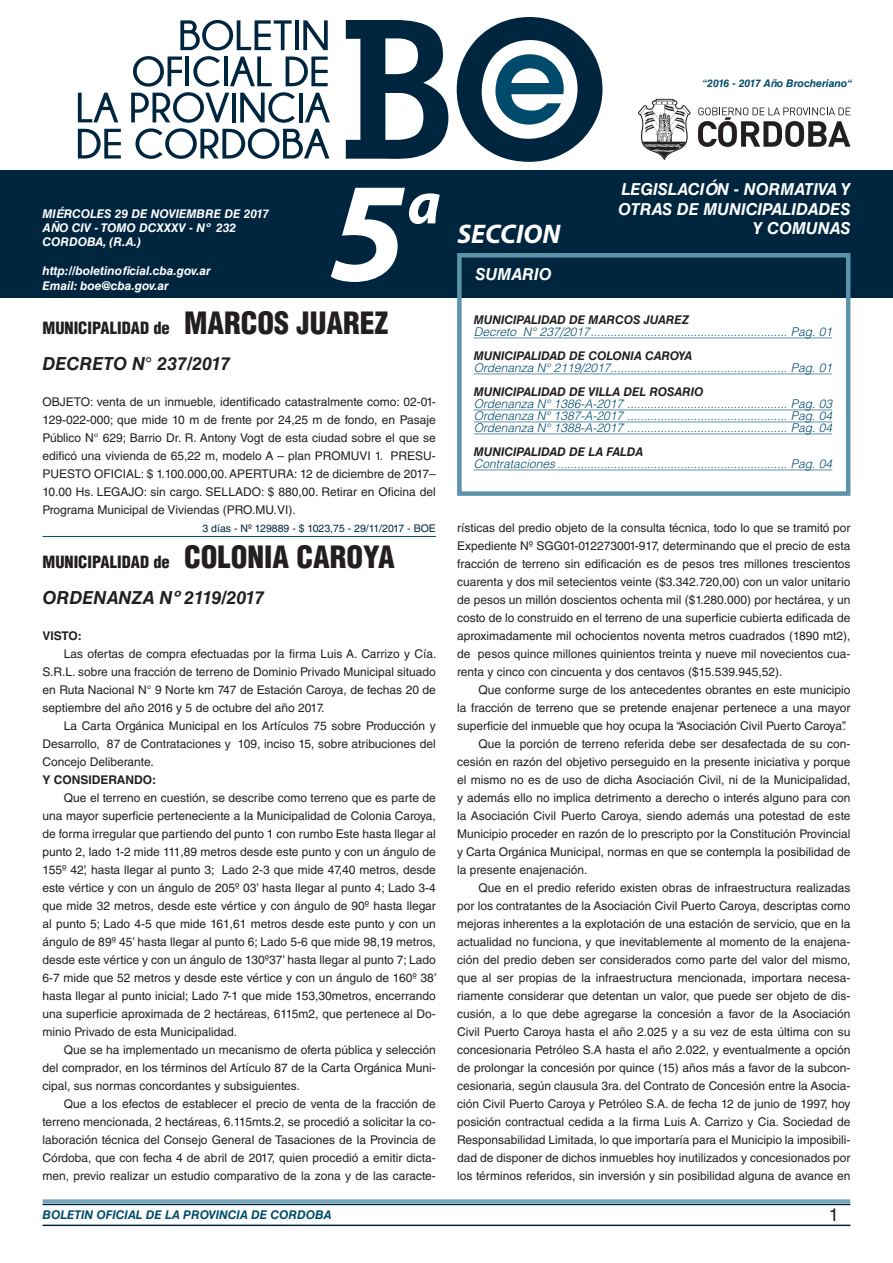
<style>
.page{position:relative;width:893px;height:1263px;background:#fff}
.page>*{position:absolute;margin:0;border:0;box-sizing:border-box;transform-origin:0 0}
.t1{font:italic 700 142.5px "Myriad Pro";color:#fff}
.t2{font:italic 700 60px "Myriad Pro";color:#fff}
.t3{font:italic 700 27px "Myriad Pro";color:#fff}
.DOC__N{font:italic 700 18px "Helvetica LT Std";color:#231f20}
.t4{font:18px "Helvetica LT Std";color:#231f20}
.t5{font:italic 700 16.5px/19.8px "Helvetica LT Std";color:#fff;text-align:right}
.TEXTO_BASE{font:900 condensed 16.5px "Helvetica LT Std";color:#231f20}
.TEXTO_BASE-2{font:12px/18px "Helvetica LT Std";color:#231f20;text-align:justify}
.TITULO_bold{font:italic 300 12px "Helvetica LT Std";color:#004b6c}
.t6{font:italic 700 12px/14.4px "Helvetica LT Std";color:#fff}
.TITULO_bold-2{font:italic 700 12px "Helvetica LT Std";color:#231f20}
.t7{font:italic 700 12px "Helvetica LT Std";color:#004b6c}
.TEXTO_BASE-3{font:700 12px "Helvetica LT Std";color:#231f20}
.FECHA_DE_PUBLICACIÓN{font:10.5px "Helvetica LT Std";color:#00263f}
.t8{font:italic 700 10.5px "Helvetica LT Std";color:#004b6c}
.s1{font-size:30px}
</style>
<div class="page">
<div style="left:0;top:170px;width:893px;height:128px;background:#00263f"></div>
<svg style="left:638px;top:99px;width:53px;height:61px"></svg>
<svg style="left:698px;top:107px;width:152px;height:40px"></svg>
<svg style="left:346px;top:20px;width:102px;height:139px"></svg>
<svg style="left:457px;top:17px;width:145px;height:145px"></svg>
<svg style="left:180px;top:20px;width:112px;height:30px"></svg>
<hr style="left:295px;top:20px;width:4px;height:30px;background:#00263f">
<svg style="left:303px;top:20px;width:25px;height:30px"></svg>
<svg style="left:78px;top:93px;width:40px;height:29px"></svg>
<svg style="left:78px;top:129px;width:43px;height:30px"></svg>
<svg style="left:131px;top:56px;width:199px;height:103px"></svg>
<hr style="left:43px;top:1224px;width:807px;height:2px;background:#00263f">
<div style="left:42px;top:1198px;width:809px;height:8px;background:#fff;opacity:.75"></div>
<div style="left:457px;top:253px;width:393px;height:243px;border:4px solid #5c93aa"></div>
<hr style="left:474px;top:338px;width:358px;height:1px;background:#5c93aa">
<hr style="left:474px;top:374px;width:358px;height:1px;background:#5c93aa">
<hr style="left:474px;top:410px;width:358px;height:1px;background:#5c93aa">
<hr style="left:474px;top:422px;width:358px;height:1px;background:#5c93aa">
<hr style="left:474px;top:434px;width:358px;height:1px;background:#5c93aa">
<hr style="left:474px;top:470px;width:358px;height:1px;background:#5c93aa">
<hr style="left:43px;top:536px;width:393px;height:1px;background:#004b6c">
<p class="t8" style="left:703px;top:77px;width:151px">“2016 - 2017 Año Brocheriano“</p>
<p class="t6" style="left:43px;top:206px;width:228px">MIÉRCOLES 29 DE NOVIEMBRE DE 2017<br>AÑO CIV - TOMO DCXXXV - Nº 232<br>CORDOBA, (R.A.)</p>
<p class="t6" style="left:43px;top:264px;width:170px">http://boletinoficial.cba.gov.ar<br>Email: boe@cba.gov.ar</p>
<p class="t1" style="left:329px;top:140px;width:79px">5</p>
<p class="t2" style="left:407px;top:164px;width:35px">a</p>
<p class="TEXTO_BASE" style="left:43px;top:317px;width:347px">MUNICIPALIDAD de <span class="s1">MARCOS JUAREZ</span></p>
<p class="DOC__N" style="left:43px;top:352px;width:189px">DECRETO N° 237/2017</p>
<p class="TEXTO_BASE-2" style="left:43px;top:393px;width:395px">OBJETO: venta de un inmueble, identificado catastralmente como: 02-01- 129-022-000; que mide 10 m de frente por 24,25 m de fondo, en Pasaje Público N° 629; Barrio Dr. R. Antony Vogt de esta ciudad sobre el que se edificó una vivienda de 65,22 m, modelo A – plan PROMUVI 1. PRESU-PUESTO OFICIAL: $ 1.100.000,00. APERTURA: 12 de diciembre de 2017– 10.00 Hs. LEGAJO: sin cargo. SELLADO: $ 880,00. Retirar en Oficina del Programa Municipal de Viviendas (PRO.MU.VI).</p>
<p class="FECHA_DE_PUBLICACIÓN" style="left:203px;top:522px;width:235px">3 días - Nº 129889 - $ 1023,75 - 29/11/2017 - BOE</p>
<p class="TEXTO_BASE" style="left:43px;top:551px;width:354px">MUNICIPALIDAD de <span class="s1">COLONIA CAROYA</span></p>
<p class="DOC__N" style="left:43px;top:586px;width:223px">ORDENANZA Nº 2119/2017</p>
<p class="TEXTO_BASE-3" style="left:43px;top:628px;width:41px">VISTO:</p>
<p class="TEXTO_BASE-2" style="left:43px;top:645px;width:396px;text-indent:21px">Las ofertas de compra efectuadas por la firma Luis A. Carrizo y Cía.<br>S.R.L. sobre una fracción de terreno de Dominio Privado Municipal situado en Ruta Nacional N° 9 Norte km 747 de Estación Caroya, de fechas 20 de septiembre del año 2016 y 5 de octubre del año 2017.</p>
<p class="TEXTO_BASE-2" style="left:43px;top:717px;width:395px;text-indent:21px">La Carta Orgánica Municipal en los Artículos 75 sobre Producción y Desarrollo, 87 de Contrataciones y 109, inciso 15, sobre atribuciones del Concejo Deliberante.</p>
<p class="TEXTO_BASE-3" style="left:43px;top:772px;width:115px">Y CONSIDERANDO:</p>
<p class="TEXTO_BASE-2" style="left:43px;top:789px;width:396px;text-indent:21px">Que el terreno en cuestión, se describe como terreno que es parte de una mayor superficie perteneciente a la Municipalidad de Colonia Caroya, de forma irregular que partiendo del punto 1 con rumbo Este hasta llegar al punto 2, lado 1-2 mide 111,89 metros desde este punto y con un ángulo de 155º 42’, hasta llegar al punto 3; Lado 2-3 que mide 47,40 metros, desde este vértice y con un ángulo de 205º 03’ hasta llegar al punto 4; Lado 3-4 que mide 32 metros, desde este vértice y con ángulo de 90º hasta llegar al punto 5; Lado 4-5 que mide 161,61 metros desde este punto y con un ángulo de 89º 45’ hasta llegar al punto 6; Lado 5-6 que mide 98,19 metros, desde este vértice y con un ángulo de 130º37’ hasta llegar al punto 7; Lado 6-7 mide que 52 metros y desde este vértice y con un ángulo de 160º 38’ hasta llegar al punto inicial; Lado 7-1 que mide 153,30metros, encerrando una superficie aproximada de 2 hectáreas, 6115m2, que pertenece al Do&shy;minio Privado de esta Municipalidad.</p>
<p class="TEXTO_BASE-2" style="left:43px;top:1041px;width:395px;text-indent:21px">Que se ha implementado un mecanismo de oferta pública y selección del comprador, en los términos del Artículo 87 de la Carta Orgánica Muni&shy;cipal, sus normas concordantes y subsiguientes.</p>
<p class="TEXTO_BASE-2" style="left:43px;top:1095px;width:395px;text-indent:21px">Que a los efectos de establecer el precio de venta de la fracción de terreno mencionada, 2 hectáreas, 6.115mts.2, se procedió a solicitar la co&shy;laboración técnica del Consejo General de Tasaciones de la Provincia de Córdoba, que con fecha 4 de abril de 2017, quien procedió a emitir dicta&shy;men, previo realizar un estudio comparativo de la zona y de las caracte-</p>
<h3 class="t3" style="left:457px;top:216px;width:104px">SECCION</h3>
<h3 class="t5" style="left:475px;top:264px;width:78px">SUMARIO</h3>
<h3 class="t5" style="left:618px;top:179px;width:234px">LEGISLACIÓN - NORMATIVA Y<br>OTRAS DE MUNICIPALIDADES<br>Y COMUNAS</h3>
<p class="TITULO_bold-2" style="left:474px;top:313px;width:217px">MUNICIPALIDAD DE MARCOS JUAREZ</p>
<p class="TITULO_bold" style="left:474px;top:325px;width:360px">Decreto N° 237/2017........................................................... Pag. 01</p>
<p class="TITULO_bold-2" style="left:474px;top:349px;width:220px">MUNICIPALIDAD DE COLONIA CAROYA</p>
<p class="TITULO_bold" style="left:474px;top:361px;width:360px">Ordenanza N° 2119/2017..................................................... Pag. 01</p>
<p class="TITULO_bold-2" style="left:474px;top:385px;width:231px">MUNICIPALIDAD DE VILLA DEL ROSARIO</p>
<p class="TITULO_bold" style="left:474px;top:397px;width:360px">Ordenanza N° 1386-A-2017 ................................................ Pag. 03</p>
<p class="TITULO_bold" style="left:474px;top:409px;width:360px">Ordenanza N° 1387-A-2017 ................................................ Pag. 04</p>
<p class="TITULO_bold" style="left:474px;top:421px;width:360px">Ordenanza N° 1388-A-2017 ................................................ Pag. 04</p>
<p class="TITULO_bold-2" style="left:474px;top:445px;width:171px">MUNICIPALIDAD DE LA FALDA</p>
<p class="TITULO_bold" style="left:474px;top:457px;width:360px">Contrataciones ..................................................................... Pag. 04</p>
<p class="TEXTO_BASE-2" style="left:457px;top:519px;width:395px">rísticas del predio objeto de la consulta técnica, todo lo que se tramitó por Expediente Nº SGG01-012273001-917, determinando que el precio de esta fracción de terreno sin edificación es de pesos tres millones trescientos cuarenta y dos mil setecientos veinte ($3.342.720,00) con un valor unitario de pesos un millón doscientos ochenta mil ($1.280.000) por hectárea, y un costo de lo construido en el terreno de una superficie cubierta edificada de aproximadamente mil ochocientos noventa metros cuadrados (1890 mt2), de pesos quince millones quinientos treinta y nueve mil novecientos cua&shy;renta y cinco con cincuenta y dos centavos ($15.539.945,52).</p>
<p class="TEXTO_BASE-2" style="left:457px;top:681px;width:395px;text-indent:21px">Que conforme surge de los antecedentes obrantes en este municipio la fracción de terreno que se pretende enajenar pertenece a una mayor superficie del inmueble que hoy ocupa la “Asociación Civil Puerto Caroya”.</p>
<p class="TEXTO_BASE-2" style="left:457px;top:735px;width:395px;text-indent:21px">Que la porción de terreno referida debe ser desafectada de su con&shy;cesión en razón del objetivo perseguido en la presente iniciativa y porque el mismo no es de uso de dicha Asociación Civil, ni de la Municipalidad, y además ello no implica detrimento a derecho o interés alguno para con la Asociación Civil Puerto Caroya, siendo además una potestad de este Municipio proceder en razón de lo prescripto por la Constitución Provincial y Carta Orgánica Municipal, normas en que se contempla la posibilidad de la presente enajenación.</p>
<p class="TEXTO_BASE-2" style="left:457px;top:879px;width:395px;text-indent:21px">Que en el predio referido existen obras de infraestructura realizadas por los contratantes de la Asociación Civil Puerto Caroya, descriptas como mejoras inherentes a la explotación de una estación de servicio, que en la actualidad no funciona, y que inevitablemente al momento de la enajena&shy;ción del predio deben ser considerados como parte del valor del mismo, que al ser propias de la infraestructura mencionada, importara necesa&shy;riamente considerar que detentan un valor, que puede ser objeto de dis&shy;cusión, a lo que debe agregarse la concesión a favor de la Asociación Civil Puerto Caroya hasta el año 2.025 y a su vez de esta última con su concesionaria Petróleo S.A hasta el año 2.022, y eventualmente a opción de prolongar la concesión por quince (15) años más a favor de la subcon&shy;cesionaria, según clausula 3ra. del Contrato de Concesión entre la Asocia&shy;ción Civil Puerto Caroya y Petróleo S.A. de fecha 12 de junio de 1997, hoy posición contractual cedida a la firma Luis A. Carrizo y Cia. Sociedad de Responsabilidad Limitada, lo que importaría para el Municipio la imposibili&shy;dad de disponer de dichos inmuebles hoy inutilizados y concesionados por los términos referidos, sin inversión y sin posibilidad alguna de avance en</p>
<p class="t7" style="left:43px;top:1208px;width:290px">BOLETIN OFICIAL DE LA PROVINCIA DE CORDOBA</p>
<p class="t4" style="left:829px;top:1204px;width:12px">1</p>
</div>
